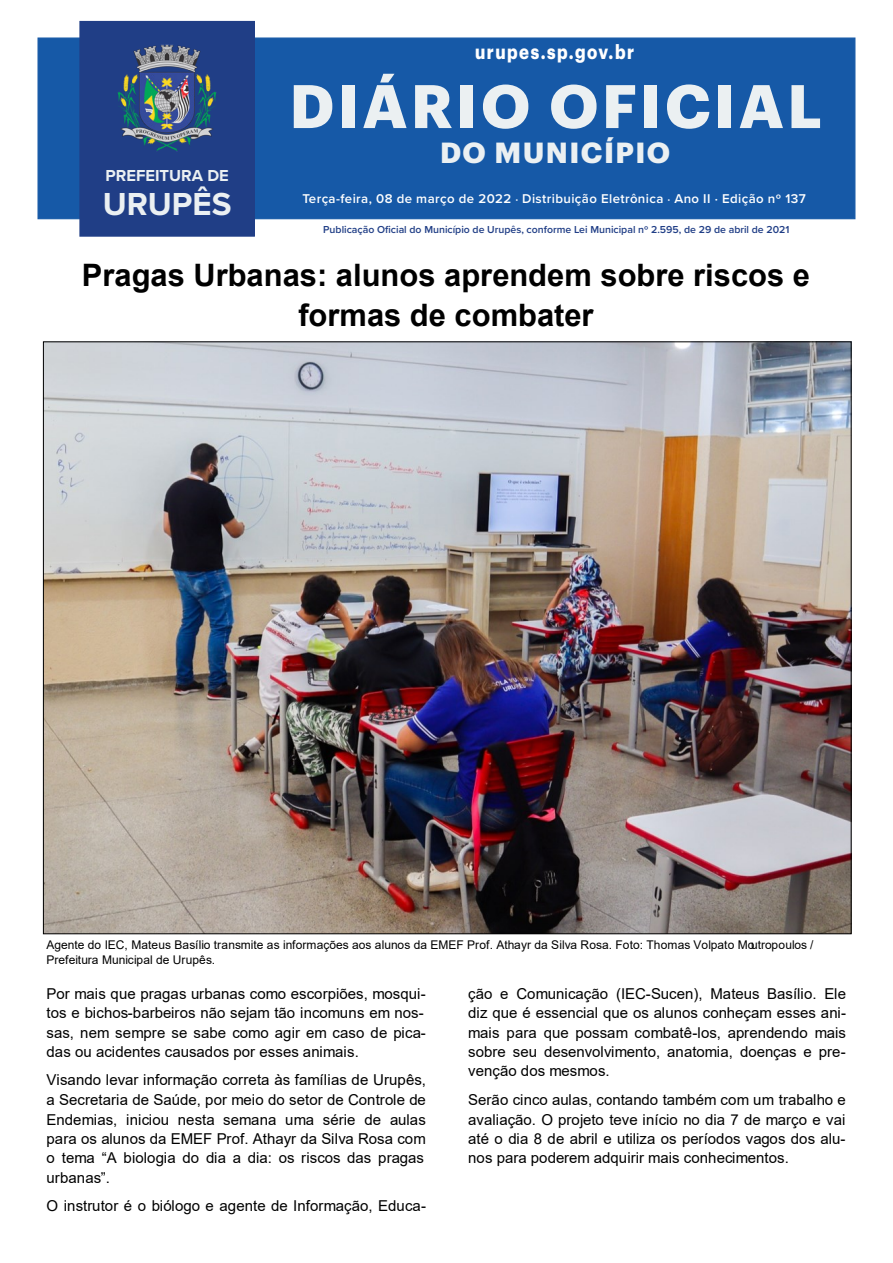
<style>
.page{position:relative;width:893px;height:1263px;background:#fff}
.page>*{position:absolute;margin:0;border:0;box-sizing:border-box;transform-origin:0 0}
.t1{font:700 60px "Graphik";letter-spacing:.06em;color:#ebf0f2}
.t2{font:700 33px "Proxima Nova";color:#ebf0f2}
.t3{font:700 30.9px/40.2px "Arial";color:#000;text-align:center}
.t4{font:700 28.5px "Graphik";letter-spacing:.05em;color:#ebf0f2}
.t5{font:700 19.8px "Graphik";letter-spacing:.09em;color:#fff;scale:.83 1}
.t6{font:700 16.5px "Proxima Nova";color:#ebf0f2}
.t7{font:15px/19.5px "Arial";letter-spacing:.005em;color:#000;text-align:justify}
.t8{font:600 13.2px "Proxima Nova";letter-spacing:.03em;color:#fff}
.t9{font:12px/15.6px "Arial";color:#000}
.t10{font:600 10.5px "Proxima Nova";color:#203e86}
.s1{font-size:12px}
</style>
<div class="page">
<div style="left:38px;top:38px;width:817px;height:181px;background:#1659a7"></div>
<div style="left:80px;top:21px;width:174px;height:215px;background:#203e86"></div>
<img style="left:118px;top:44px;width:99px;height:107px">
<div style="left:79px;top:21px;width:176px;height:216px;border:1px solid #203e86"></div>
<img style="left:45px;top:344px;width:804px;height:588px">
<p class="t6" style="left:106px;top:163px;width:125px">PREFEITURA DE</p>
<h2 class="t2" style="left:103px;top:180px;width:130px">URUPÊS</h2>
<h3 class="t5" style="left:475px;top:36px;width:193px">urupes.sp.gov.br</h3>
<h1 class="t1" style="left:290px;top:60px;width:534px">DIÁRIO OFICIAL</h1>
<h3 class="t4" style="left:440px;top:130px;width:232px">DO MUNICÍPIO</h3>
<p class="t8" style="left:302px;top:188px;width:505px">Terça-feira, 08 de março de 2022 <span class="s1">⋅</span> Distribuição Eletrônica <span class="s1">⋅</span> Ano II ⋅ Edição nº 137</p>
<p class="t10" style="left:323px;top:222px;width:468px">Publicação Oficial do Município de Urupês, conforme Lei Municipal nº 2.595, de 29 de abril de 2021</p>
<p class="t3" style="left:82px;top:255px;width:730px">Pragas Urbanas: alunos aprendem sobre riscos e formas de combater</p>
<p class="t9" style="left:46px;top:936px;width:769px">Agente do IEC, Mateus Basílio transmite as informações aos alunos da EMEF Prof. Athayr da Silva Rosa. Foto: Thomas Volpato Moutropoulos /<br>Prefeitura Municipal de Urupês.</p>
<p class="t7" style="left:46px;top:984px;width:381px;text-align:left">Por mais que pragas urbanas como escorpiões, mosqui&shy;tos e bichos-barbeiros não sejam tão incomuns em nos&shy;sas, nem sempre se sabe como agir em caso de pica&shy;das ou acidentes causados por esses animais.</p>
<p class="t7" style="left:46px;top:1070px;width:381px">Visando levar informação correta às famílias de Urupês, a Secretaria de Saúde, por meio do setor de Controle de Endemias, iniciou nesta semana uma série de aulas para os alunos da EMEF Prof. Athayr da Silva Rosa com o tema “A biologia do dia a dia: os riscos das pragas urbanas”.</p>
<p class="t7" style="left:47px;top:1196px;width:381px">O instrutor é o biólogo e agente de Informação, Educa-</p>
<p class="t7" style="left:468px;top:984px;width:379px">ção e Comunicação (IEC-Sucen), Mateus Basílio. Ele diz que é essencial que os alunos conheçam esses ani&shy;mais para que possam combatê-los, aprendendo mais sobre seu desenvolvimento, anatomia, doenças e pre&shy;venção dos mesmos.</p>
<p class="t7" style="left:468px;top:1090px;width:379px">Serão cinco aulas, contando também com um trabalho e avaliação. O projeto teve início no dia 7 de março e vai até o dia 8 de abril e utiliza os períodos vagos dos alu&shy;nos para poderem adquirir mais conhecimentos.</p>
</div>
